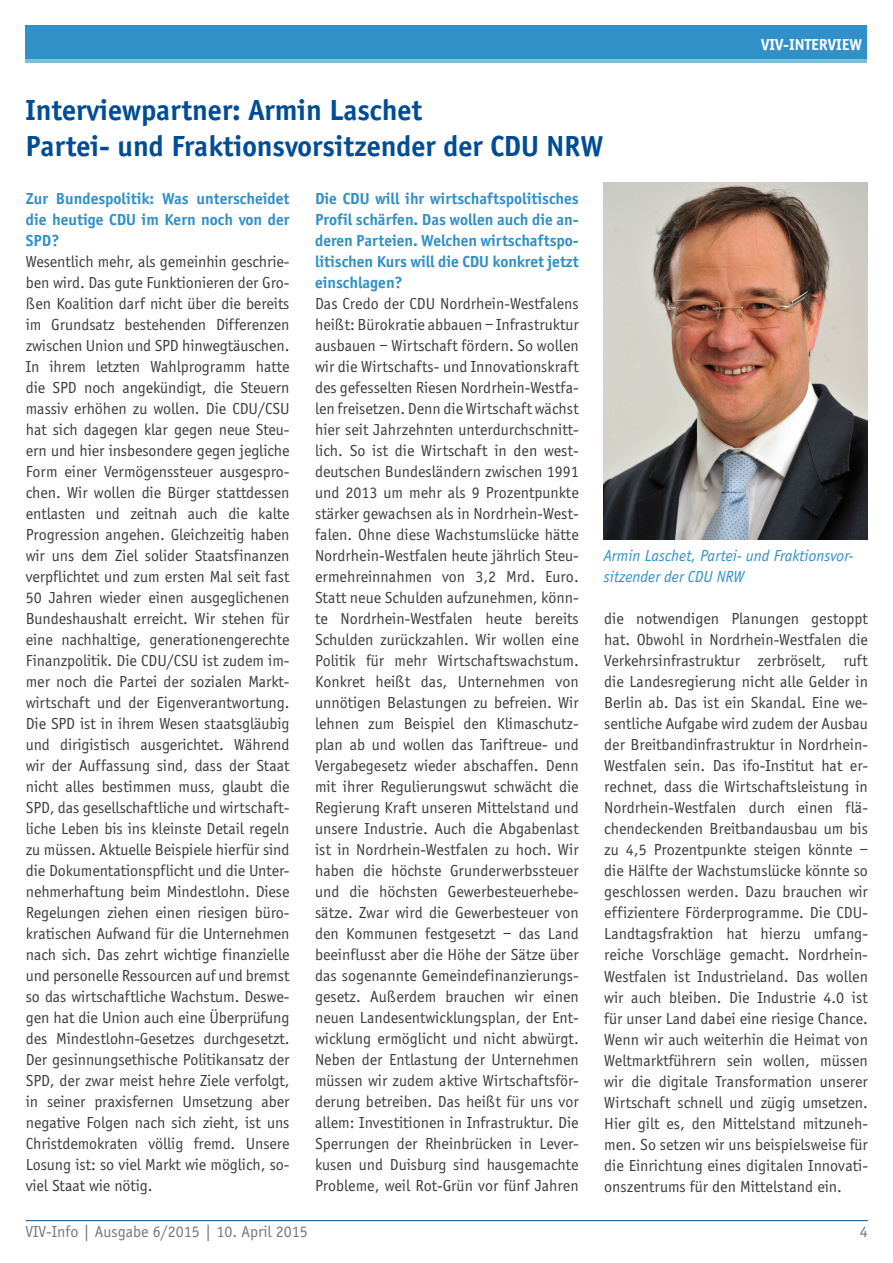
<style>
.page{position:relative;width:893px;height:1263px;background:#fff}
.page>*{position:absolute;margin:0;border:0;box-sizing:border-box;transform-origin:0 0}
.t1{font:700 30px/36px "Officina Sans EF";color:#014d95}
.t2{font:16.5px/21px "Officina Sans EF";color:#3e3e3f;text-align:justify}
.t3{font:700 16.5px/21px "Officina Sans EF";color:#3090c7;text-align:justify}
.t4{font:italic 16.5px/21px "Officina Sans EF";color:#3090c7}
.t5{font:16.5px "Officina Sans EF";color:#76787b}
.t6{font:700 16.5px "Officina Sans EF";color:#fff}
</style>
<div class="page">
<hr style="left:26px;top:1220px;width:842px;height:1px;background:#014d95">
<div style="left:26px;top:26px;width:841px;height:37px;background:#3090c7"></div>
<hr style="left:26px;top:60px;width:841px;height:3px;background:#81bbdd">
<img style="left:604px;top:183px;width:264px;height:357px">
<p class="t6" style="left:761px;top:35px;width:102px">VIV-INTERVIEW</p>
<h1 class="t1" style="left:26px;top:92px;width:579px">Interviewpartner: Armin Laschet<br>Partei- und Fraktionsvorsitzender der CDU NRW</h1>
<p class="t3" style="left:26px;top:188px;width:265px">Zur Bundespolitik: Was unterscheidet die heutige CDU im Kern noch von der SPD?</p>
<p class="t2" style="left:26px;top:251px;width:265px">Wesentlich mehr, als gemeinhin geschrie&shy;ben wird. Das gute Funktionieren der Gro&shy;ßen Koalition darf nicht über die bereits im Grundsatz bestehenden Differenzen zwischen Union und SPD hinwegtäuschen.<br>In ihrem letzten Wahlprogramm hatte die SPD noch angekündigt, die Steuern massiv erhöhen zu wollen. Die CDU/CSU hat sich dagegen klar gegen neue Steu&shy;ern und hier insbesondere gegen jegliche Form einer Vermögenssteuer ausgespro&shy;chen. Wir wollen die Bürger stattdessen entlasten und zeitnah auch die kalte Progression angehen. Gleichzeitig haben wir uns dem Ziel solider Staatsfinanzen verpflichtet und zum ersten Mal seit fast 50 Jahren wieder einen ausgeglichenen Bundeshaushalt erreicht. Wir stehen für eine nachhaltige, generationengerechte Finanzpolitik. Die CDU/CSU ist zudem im&shy;mer noch die Partei der sozialen Markt&shy;wirtschaft und der Eigenverantwortung.<br>Die SPD ist in ihrem Wesen staatsgläubig und dirigistisch ausgerichtet. Während wir der Auffassung sind, dass der Staat nicht alles bestimmen muss, glaubt die SPD, das gesellschaftliche und wirtschaft&shy;liche Leben bis ins kleinste Detail regeln zu müssen. Aktuelle Beispiele hierfür sind die Dokumentationspflicht und die Unter&shy;nehmerhaftung beim Mindestlohn. Diese Regelungen ziehen einen riesigen büro&shy;kratischen Aufwand für die Unternehmen nach sich. Das zehrt wichtige finanzielle und personelle Ressourcen auf und bremst so das wirtschaftliche Wachstum. Deswe&shy;gen hat die Union auch eine Überprüfung des Mindestlohn-Gesetzes durchgesetzt.<br>Der gesinnungsethische Politikansatz der SPD, der zwar meist hehre Ziele verfolgt, in seiner praxisfernen Umsetzung aber negative Folgen nach sich zieht, ist uns Christdemokraten völlig fremd. Unsere Losung ist: so viel Markt wie möglich, so&shy;viel Staat wie nötig.</p>
<p class="t3" style="left:315px;top:188px;width:265px">Die CDU will ihr wirtschaftspolitisches Profil schärfen. Das wollen auch die an&shy;deren Parteien. Welchen wirtschaftspo&shy;litischen Kurs will die CDU konkret jetzt einschlagen?</p>
<p class="t2" style="left:315px;top:293px;width:265px">Das Credo der CDU Nordrhein-Westfalens heißt: Bürokratie abbauen – Infrastruktur ausbauen – Wirtschaft fördern. So wollen wir die Wirtschafts- und Innovationskraft des gefesselten Riesen Nordrhein-Westfa&shy;len freisetzen. Denn die Wirtschaft wächst hier seit Jahrzehnten unterdurchschnitt&shy;lich. So ist die Wirtschaft in den west&shy;deutschen Bundesländern zwischen 1991 und 2013 um mehr als 9 Prozentpunkte stärker gewachsen als in Nordrhein-West&shy;falen. Ohne diese Wachstumslücke hätte Nordrhein-Westfalen heute jährlich Steu&shy;ermehreinnahmen von 3,2 Mrd. Euro.<br>Statt neue Schulden aufzunehmen, könn&shy;te Nordrhein-Westfalen heute bereits Schulden zurückzahlen. Wir wollen eine Politik für mehr Wirtschaftswachstum.<br>Konkret heißt das, Unternehmen von unnötigen Belastungen zu befreien. Wir lehnen zum Beispiel den Klimaschutz&shy;plan ab und wollen das Tariftreue- und Vergabegesetz wieder abschaffen. Denn mit ihrer Regulierungswut schwächt die Regierung Kraft unseren Mittelstand und unsere Industrie. Auch die Abgabenlast ist in Nordrhein-Westfalen zu hoch. Wir haben die höchste Grunderwerbssteuer und die höchsten Gewerbesteuerhebe&shy;sätze. Zwar wird die Gewerbesteuer von den Kommunen festgesetzt – das Land beeinflusst aber die Höhe der Sätze über das sogenannte Gemeindefinanzierungs&shy;gesetz. Außerdem brauchen wir einen neuen Landesentwicklungsplan, der Ent&shy;wicklung ermöglicht und nicht abwürgt.<br>Neben der Entlastung der Unternehmen müssen wir zudem aktive Wirtschaftsför&shy;derung betreiben. Das heißt für uns vor allem: Investitionen in Infrastruktur. Die Sperrungen der Rheinbrücken in Lever&shy;kusen und Duisburg sind hausgemachte Probleme, weil Rot-Grün vor fünf Jahren</p>
<p class="t4" style="left:604px;top:545px;width:251px">Armin Laschet, Partei- und Fraktionsvor&shy;sitzender der CDU NRW</p>
<p class="t2" style="left:604px;top:609px;width:265px">die notwendigen Planungen gestoppt hat. Obwohl in Nordrhein-Westfalen die Verkehrsinfrastruktur zerbröselt, ruft die Landesregierung nicht alle Gelder in Berlin ab. Das ist ein Skandal. Eine we&shy;sentliche Aufgabe wird zudem der Ausbau der Breitbandinfrastruktur in Nordrhein-Westfalen sein. Das ifo-Institut hat er&shy;rechnet, dass die Wirtschaftsleistung in Nordrhein-Westfalen durch einen flä&shy;chendeckenden Breitbandausbau um bis zu 4,5 Prozentpunkte steigen könnte – die Hälfte der Wachstumslücke könnte so geschlossen werden. Dazu brauchen wir effizientere Förderprogramme. Die CDU-Landtagsfraktion hat hierzu umfang&shy;reiche Vorschläge gemacht. Nordrhein-Westfalen ist Industrieland. Das wollen wir auch bleiben. Die Industrie 4.0 ist für unser Land dabei eine riesige Chance.<br>Wenn wir auch weiterhin die Heimat von Weltmarktführern sein wollen, müssen wir die digitale Transformation unserer Wirtschaft schnell und zügig umsetzen.<br>Hier gilt es, den Mittelstand mitzuneh&shy;men. So setzen wir uns beispielsweise für die Einrichtung eines digitalen Innovati&shy;onszentrums für den Mittelstand ein.</p>
<p class="t5" style="left:26px;top:1222px;width:284px">VIV-Info | Ausgabe 6/2015 | 10. April 2015</p>
<p class="t5" style="left:860px;top:1222px;width:10px">4</p>
</div>
